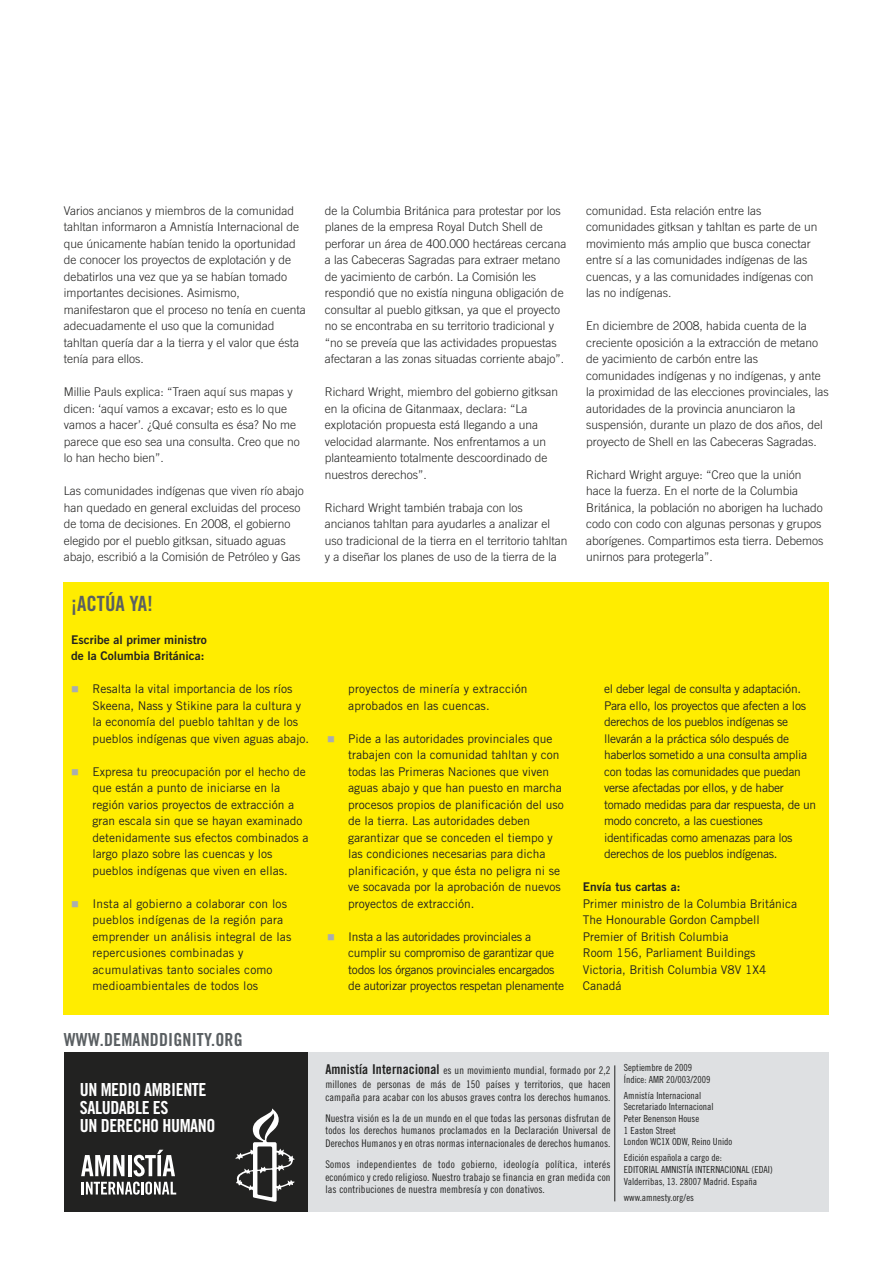
<style>
.page{position:relative;width:893px;height:1263px;background:#fff}
.page>*{position:absolute;margin:0;border:0;box-sizing:border-box;transform-origin:0 0}
.t1{font:21px "Amnesty Trade Gothic Bd Cn 20";color:#5a5f62}
.t2{font:18px/18px "Amnesty Trade Gothic Bd Cn 20";letter-spacing:-.02em;color:#fff}
.t3{font:18px "Amnesty Trade Gothic Bd Cn 20";letter-spacing:.01em;color:#5a5f62}
.t4{font:300 12px/16.5px "Amnesty Trade Gothic";color:#222221}
.t5{font:12px/16.5px "Amnesty Trade Gothic";color:#222221}
.t6{font:12px/16.5px "Amnesty Trade Gothic";letter-spacing:-.025em;color:#222221}
.t7{font:12px/16.5px "Amnesty Trade Gothic Bd 2";color:#222221}
.t8{font:10.5px/12.6px "Amnesty Trade Gothic Cn 18";letter-spacing:.01em;color:#222221}
.t9{font:9.75px/11.7px "Amnesty Trade Gothic Cn 18";color:#222221}
.s1{font-family:"Amnesty Trade Gothic Bd Cn 20";font-size:13.5px}
</style>
<div class="page">
<div style="left:64px;top:582px;width:765px;height:432px;background:#ffed00"></div>
<div style="left:226px;top:1052px;width:602px;height:159px;background:#dee0e2"></div>
<hr style="left:614px;top:1065px;width:1px;height:136px;background:#222221">
<div style="left:64px;top:1052px;width:244px;height:159px;background:#222221"></div>
<svg style="left:81px;top:1150px;width:95px;height:44px"></svg>
<svg style="left:235px;top:1108px;width:60px;height:94px"></svg>
<p class="t4" style="left:64px;top:202px;width:244px">Varios ancianos y miembros de la comunidad tahltan informaron a Amnistía Internacional de que únicamente habían tenido la oportunidad de conocer los proyectos de explotación y de debatirlos una vez que ya se habían tomado importantes decisiones. Asimismo, manifestaron que el proceso no tenía en cuenta adecuadamente el uso que la comunidad tahltan quería dar a la tierra y el valor que ésta tenía para ellos.</p>
<p class="t4" style="left:64px;top:383px;width:238px">Millie Pauls explica: “Traen aquí sus mapas y dicen: ‘aquí vamos a excavar; esto es lo que vamos a hacer’. ¿Qué consulta es ésa? No me parece que eso sea una consulta. Creo que no lo han hecho bien”.</p>
<p class="t4" style="left:64px;top:482px;width:242px">Las comunidades indígenas que viven río abajo han quedado en general excluidas del proceso de toma de decisiones. En 2008, el gobierno elegido por el pueblo gitksan, situado aguas abajo, escribió a la Comisión de Petróleo y Gas</p>
<h1 class="t1" style="left:71px;top:590px;width:83px">¡ACTÚA YA!</h1>
<p class="t7" style="left:71px;top:631px;width:137px">Escribe al primer ministro de la Columbia Británica:</p>
<p class="t5" style="left:92px;top:680px;width:218px">Resalta la vital importancia de los ríos Skeena, Nass y Stikine para la cultura y la economía del pueblo tahltan y de los pueblos indígenas que viven aguas abajo.</p>
<p class="t5" style="left:92px;top:763px;width:217px">Expresa tu preocupación por el hecho de que están a punto de iniciarse en la región varios proyectos de extracción a gran escala sin que se hayan examinado detenidamente sus efectos combinados a largo plazo sobre las cuencas y los pueblos indígenas que viven en ellas.</p>
<p class="t5" style="left:92px;top:895px;width:200px">Insta al gobierno a colaborar con los pueblos indígenas de la región para emprender un análisis integral de las repercusiones combinadas y acumulativas tanto sociales como medioambientales de todos los</p>
<h2 class="t3" style="left:64px;top:1029px;width:180px">WWW.DEMANDDIGNITY.ORG</h2>
<h2 class="t2" style="left:80px;top:1081px;width:137px">UN MEDIO AMBIENTE<br>SALUDABLE ES<br>UN DERECHO HUMANO</h2>
<p class="t4" style="left:325px;top:202px;width:243px">de la Columbia Británica para protestar por los planes de la empresa Royal Dutch Shell de perforar un área de 400.000 hectáreas cercana a las Cabeceras Sagradas para extraer metano de yacimiento de carbón. La Comisión les respondió que no existía ninguna obligación de consultar al pueblo gitksan, ya que el proyecto no se encontraba en su territorio tradicional y “no se preveía que las actividades propuestas afectaran a las zonas situadas corriente abajo”.</p>
<p class="t4" style="left:325px;top:383px;width:235px">Richard Wright, miembro del gobierno gitksan en la oficina de Gitanmaax, declara: “La explotación propuesta está llegando a una velocidad alarmante. Nos enfrentamos a un planteamiento totalmente descoordinado de nuestros derechos”.</p>
<p class="t4" style="left:325px;top:499px;width:244px">Richard Wright también trabaja con los ancianos tahltan para ayudarles a analizar el uso tradicional de la tierra en el territorio tahltan y a diseñar los planes de uso de la tierra de la</p>
<p class="t4" style="left:586px;top:202px;width:233px">comunidad. Esta relación entre las comunidades gitksan y tahltan es parte de un movimiento más amplio que busca conectar entre sí a las comunidades indígenas de las cuencas, y a las comunidades indígenas con las no indígenas.</p>
<p class="t4" style="left:586px;top:317px;width:244px">En diciembre de 2008, habida cuenta de la creciente oposición a la extracción de metano de yacimiento de carbón entre las comunidades indígenas y no indígenas, y ante la proximidad de las elecciones provinciales, las autoridades de la provincia anunciaron la suspensión, durante un plazo de dos años, del proyecto de Shell en las Cabeceras Sagradas.</p>
<p class="t4" style="left:586px;top:466px;width:239px">Richard Wright arguye: “Creo que la unión hace la fuerza. En el norte de la Columbia Británica, la población no aborigen ha luchado codo con codo con algunas personas y grupos aborígenes. Compartimos esta tierra. Debemos unirnos para protegerla”.</p>
<p class="t5" style="left:348px;top:680px;width:181px">proyectos de minería y extracción aprobados en las cuencas.</p>
<p class="t5" style="left:348px;top:730px;width:217px">Pide a las autoridades provinciales que trabajen con la comunidad tahltan y con todas las Primeras Naciones que viven aguas abajo y que han puesto en marcha procesos propios de planificación del uso de la tierra. Las autoridades deben garantizar que se conceden el tiempo y las condiciones necesarias para dicha planificación, y que ésta no peligra ni se ve socavada por la aprobación de nuevos proyectos de extracción.</p>
<p class="t6" style="left:348px;top:928px;width:217px">Insta a las autoridades provinciales a cumplir su compromiso de garantizar que todos los órganos provinciales encargados de autorizar proyectos respetan plenamente</p>
<p class="t6" style="left:604px;top:680px;width:214px">el deber legal de consulta y adaptación.<br>Para ello, los proyectos que afecten a los derechos de los pueblos indígenas se llevarán a la práctica sólo después de haberlos sometido a una consulta amplia con todas las comunidades que puedan verse afectadas por ellos, y de haber tomado medidas para dar respuesta, de un modo concreto, a las cuestiones identificadas como amenazas para los derechos de los pueblos indígenas.</p>
<p class="t7" style="left:583px;top:878px;width:99px">Envía tus cartas a:</p>
<p class="t5" style="left:583px;top:895px;width:216px">Primer ministro de la Columbia Británica<br>The Honourable Gordon Campbell<br>Premier of British Columbia<br>Room 156, Parliament Buildings<br>Victoria, British Columbia V8V 1X4<br>Canadá</p>
<p class="t8" style="left:325px;top:1063px;width:287px;line-height:14.1px"><span class="s1">Amnistía Internacional</span> es un movimiento mundial, formado por 2,2 millones de personas de más de 150 países y territorios, que hacen</p>
<p class="t8" style="left:325px;top:1086px;width:287px;line-height:21.1px">campaña para acabar con los abusos graves contra los derechos humanos.<br>Nuestra visión es la de un mundo en el que todas las personas disfrutan de</p>
<p class="t8" style="left:325px;top:1124px;width:287px">todos los derechos humanos proclamados en la Declaración Universal de<br>Derechos Humanos y en otras normas internacionales de derechos humanos.</p>
<p class="t8" style="left:325px;top:1158px;width:287px;text-align:justify">Somos independientes de todo gobierno, ideología política, interés económico y credo religioso. Nuestro trabajo se financia en gran medida con las contribuciones de nuestra membresía y con donativos.</p>
<p class="t9" style="left:624px;top:1061px;width:88px">Septiembre de 2009<br>Índice: AMR 20/003/2009</p>
<p class="t9" style="left:624px;top:1089px;width:110px">Amnistía Internacional<br>Secretariado Internacional<br>Peter Benenson House<br>1 Easton Street<br>London WC1X ODW, Reino Unido</p>
<p class="t9" style="left:624px;top:1152px;width:150px">Edición española a cargo de:<br>EDITORIAL AMNISTÍA INTERNACIONAL (EDAI)<br>Valderribas, 13. 28007 Madrid. España</p>
<p class="t9" style="left:624px;top:1191px;width:72px">www.amnesty.org/es</p>
</div>
